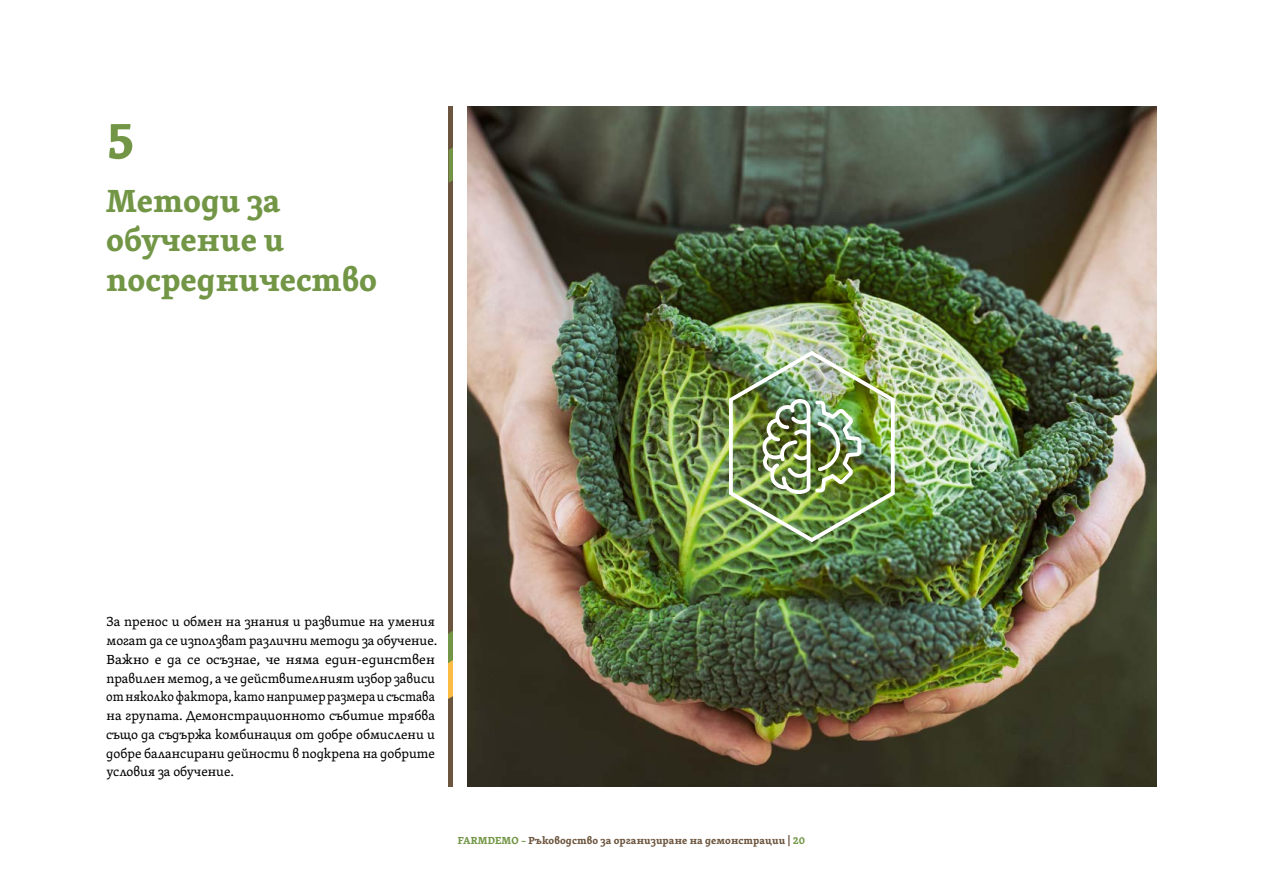
<style>
.page{position:relative;width:1263px;height:893px;background:#fff}
.page>*{position:absolute;margin:0;border:0;box-sizing:border-box;transform-origin:0 0}
.t1{font:700 54px "Skolar PE";color:#729646}
.t2{font:700 33px/39.6px "Skolar PE";color:#729646}
.t3{font:13.5px/18.8px "Skolar PE";color:#000}
.t4{font:700 10.5px "Skolar PE";letter-spacing:.01em;color:#6c553e}
.s1{color:#729646}
</style>
<div class="page">
<img style="left:467px;top:106px;width:690px;height:681px">
<img style="left:726px;top:349px;width:171px;height:195px">
<hr style="left:449px;top:106px;width:4px;height:681px;background:#6c553e">
<svg style="left:449px;top:147px;width:4px;height:36px"></svg>
<svg style="left:449px;top:631px;width:4px;height:68px"></svg>
<h1 class="t1" style="left:106px;top:97px;width:29px">5</h1>
<h2 class="t2" style="left:106px;top:179px;width:272px">Методи за обучение и посредничество</h2>
<p class="t3" style="left:106px;top:612px;width:333px">За пренос и обмен на знания и развитие на умения могат да се използват различни методи за обучение.<br>Важно е да се осъзнае, че няма един-единствен правилен метод, а че действителният избор зависи от няколко фактора, като например размера и състава на групата. Демонстрационното събитие трябва също да съдържа комбинация от добре обмислени и добре балансирани дейности в подкрепа на добрите условия за обучение.</p>
<p class="t4" style="left:458px;top:832px;width:349px"><span class="s1">FARMDEMO –</span> Ръководство за организиране на демонстрации | <span class="s1">20</span></p>
</div>
